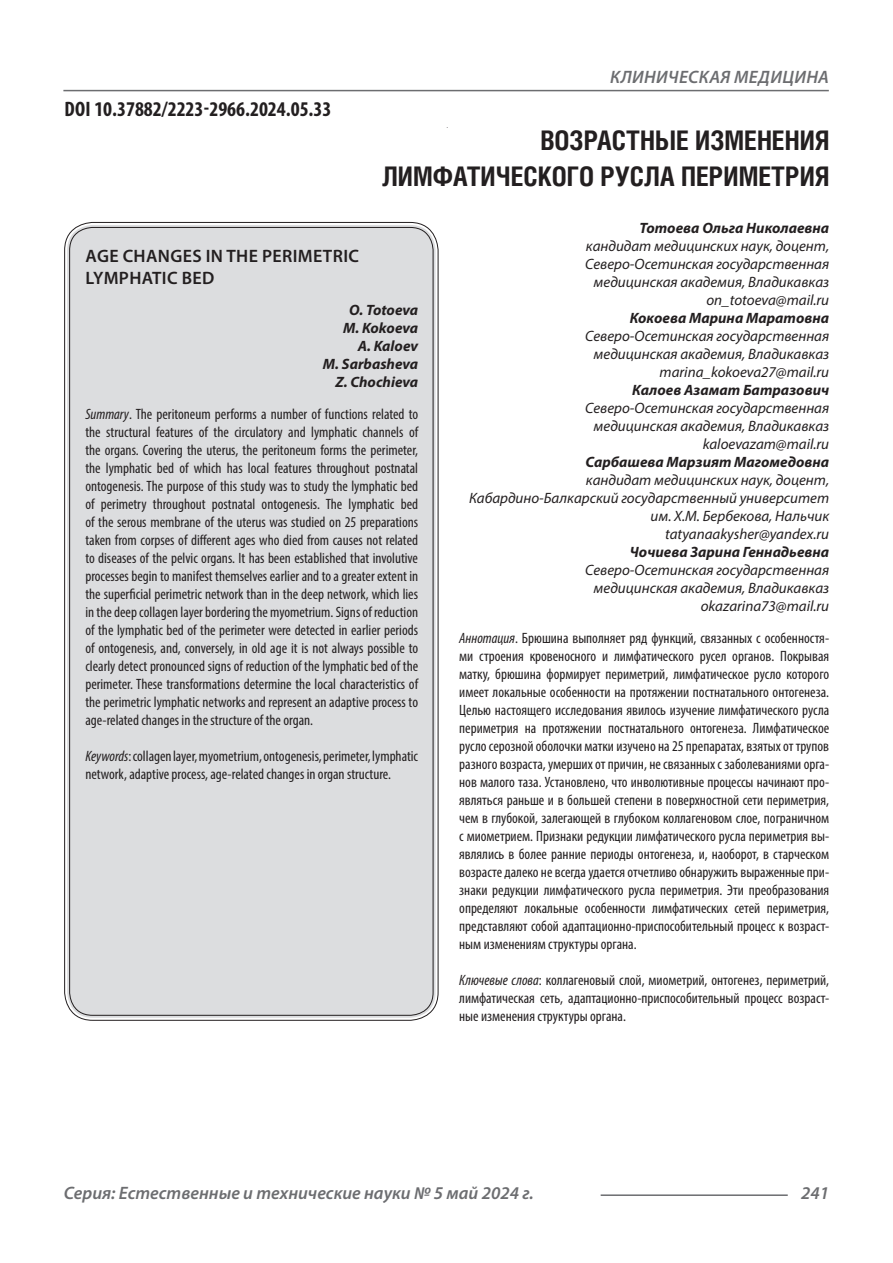
<style>
.page{position:relative;width:893px;height:1263px;background:#fff}
.page>*{position:absolute;margin:0;border:0;box-sizing:border-box;transform-origin:0 0}
.Статья_название{font:700 27px/36px "Helios Cond C";color:#231f20;text-align:right}
.ДОИ{font:700 condensed 21px "Myriad Pro";color:#231f20}
.t1{font:italic 600 18px "Myriad Pro";color:#6c6d70}
.Статья_название_англ{font:600 18px/21.6px "Myriad Pro";letter-spacing:.02em;color:#231f20}
.t2{font:italic 600 18px "Myriad Pro";letter-spacing:.02em;color:#6c6d70}
.Статья_аннотация_тек{font:condensed 15px/18px "Myriad Pro";color:#231f20;text-align:justify}
.Статья_аннотация_анг{font:condensed 15px/18px "Myriad Pro";color:#231f20;text-align:justify}
.Статья_автор_инфо{font:italic 15px/18px "Myriad Pro";color:#231f20;text-align:center}
.Статья_автор_инфо-2{font:italic 700 15px "Myriad Pro";color:#231f20}
.Статья_автор_англ{font:italic 700 15px "Myriad Pro";color:#231f20}
.s1{font-style:italic}
</style>
<div class="page">
<hr style="left:63px;top:90px;width:766px;height:1px;background:#6c6d70">
<hr style="left:601px;top:1194px;width:187px;height:2px;background:#6c6d70">
<div style="left:67px;top:225px;width:369px;height:793px;background:#dcdddf;border-radius:26px"></div>
<p class="ДОИ" style="left:64px;top:96px;width:269px">DOI 10.37882/2223-2966.2024.05.33</p>
<p class="t2" style="left:610px;top:66px;width:220px">КЛИНИЧЕСКАЯ МЕДИЦИНА</p>
<p class="Статья_название" style="left:382px;top:121px;width:449px">ВОЗРАСТНЫЕ ИЗМЕНЕНИЯ<br>ЛИМФАТИЧЕСКОГО РУСЛА ПЕРИМЕТРИЯ</p>
<p class="Статья_автор_инфо-2" style="left:640px;top:218px;width:191px">Тотоева Ольга Николаевна</p>
<p class="Статья_автор_инфо" style="left:585px;top:237px;width:245px">кандидат медицинских наук, доцент,<br>Северо-Осетинская государственная медицинская академия, Владикавказ</p>
<p class="Статья_автор_инфо" style="left:706px;top:291px;width:124px">on_totoeva@mail.ru</p>
<p class="Статья_автор_инфо-2" style="left:630px;top:308px;width:201px">Кокоева Марина Маратовна</p>
<p class="Статья_автор_инфо" style="left:585px;top:327px;width:245px">Северо-Осетинская государственная медицинская академия, Владикавказ</p>
<p class="Статья_автор_инфо" style="left:660px;top:363px;width:171px">marina_kokoeva27@mail.ru</p>
<p class="Статья_автор_инфо-2" style="left:632px;top:380px;width:199px">Калоев Азамат Батразович</p>
<p class="Статья_автор_инфо" style="left:585px;top:399px;width:245px">Северо-Осетинская государственная медицинская академия, Владикавказ</p>
<p class="Статья_автор_инфо" style="left:703px;top:435px;width:128px">kaloevazam@mail.ru</p>
<p class="Статья_автор_инфо-2" style="left:585px;top:452px;width:245px">Сарбашева Марзият Магомедовна</p>
<p class="Статья_автор_инфо" style="left:469px;top:471px;width:362px;text-align:right">кандидат медицинских наук, доцент,<br>Кабардино-Балкарский государственный университет им. Х.М. Бербекова, Нальчик</p>
<p class="Статья_автор_инфо" style="left:665px;top:525px;width:166px">tatyanaakysher@yandex.ru</p>
<p class="Статья_автор_инфо-2" style="left:630px;top:542px;width:201px">Чочиева Зарина Геннадьевна</p>
<p class="Статья_автор_инфо" style="left:585px;top:561px;width:245px">Северо-Осетинская государственная медицинская академия, Владикавказ</p>
<p class="Статья_автор_инфо" style="left:701px;top:597px;width:130px">okazarina73@mail.ru</p>
<p class="Статья_аннотация_тек" style="left:459px;top:629px;width:371px"><span class="s1">Аннотация</span>. Брюшина выполняет ряд функций, связанных с особенностя&shy;ми строения кровеносного и лимфатического русел органов. Покрывая матку, брюшина формирует периметрий, лимфатическое русло которого имеет локальные особенности на протяжении постнатального онтогенеза.<br>Целью настоящего исследования явилось изучение лимфатического русла периметрия на протяжении постнатального онтогенеза. Лимфатическое русло серозной оболочки матки изучено на 25 препаратах, взятых от трупов разного возраста, умерших от причин, не связанных с заболеваниями орга&shy;нов малого таза. Установлено, что инволютивные процессы начинают про&shy;являться раньше и в большей степени в поверхностной сети периметрия, чем в глубокой, залегающей в глубоком коллагеновом слое, пограничном с миометрием. Признаки редукции лимфатического русла периметрия вы&shy;являлись в более ранние периоды онтогенеза, и, наоборот, в старческом возрасте далеко не всегда удается отчетливо обнаружить выраженные при&shy;знаки редукции лимфатического русла периметрия. Эти преобразования определяют локальные особенности лимфатических сетей периметрия, представляют собой адаптационно-приспособительный процесс к возраст&shy;ным изменениям структуры органа.</p>
<p class="Статья_аннотация_тек" style="left:459px;top:971px;width:371px"><span class="s1">Ключевые слова</span>: коллагеновый слой, миометрий, онтогенез, периметрий, лимфатическая сеть, адаптационно-приспособительный процесс возраст&shy;ные изменения структуры органа.</p>
<p class="Статья_название_англ" style="left:86px;top:245px;width:275px">AGE CHANGES IN THE PERIMETRIC<br>LYMPHATIC BED</p>
<p class="Статья_автор_англ" style="left:349px;top:300px;width:70px">O. Totoeva</p>
<p class="Статья_автор_англ" style="left:343px;top:318px;width:76px">M. Kokoeva</p>
<p class="Статья_автор_англ" style="left:358px;top:336px;width:62px">A. Kaloev</p>
<p class="Статья_автор_англ" style="left:323px;top:354px;width:97px">M. Sarbasheva</p>
<p class="Статья_автор_англ" style="left:335px;top:372px;width:84px">Z. Chochieva</p>
<p class="Статья_аннотация_анг" style="left:85px;top:404px;width:334px"><span class="s1">Summary</span>. The peritoneum performs a number of functions related to the structural features of the circulatory and lymphatic channels of the organs. Covering the uterus, the peritoneum forms the perimeter, the lymphatic bed of which has local features throughout postnatal ontogenesis. The purpose of this study was to study the lymphatic bed of perimetry throughout postnatal ontogenesis. The lymphatic bed of the serous membrane of the uterus was studied on 25 preparations taken from corpses of different ages who died from causes not related to diseases of the pelvic organs. It has been established that involutive processes begin to manifest themselves earlier and to a greater extent in the superficial perimetric network than in the deep network, which lies in the deep collagen layer bordering the myometrium. Signs of reduction of the lymphatic bed of the perimeter were detected in earlier periods of ontogenesis, and, conversely, in old age it is not always possible to clearly detect pronounced signs of reduction of the lymphatic bed of the perimeter. These transformations determine the local characteristics of the perimetric lymphatic networks and represent an adaptive process to age-related changes in the structure of the organ.</p>
<p class="Статья_аннотация_анг" style="left:85px;top:746px;width:334px"><span class="s1">Keywords</span>: collagen layer, myometrium, ontogenesis, perimeter, lymphatic network, adaptive process, age-related changes in organ structure.</p>
<p class="t1" style="left:64px;top:1182px;width:471px">Серия: Естественные и технические науки № 5 май 2024 г.</p>
<p class="t1" style="left:801px;top:1182px;width:30px">241</p>
</div>
